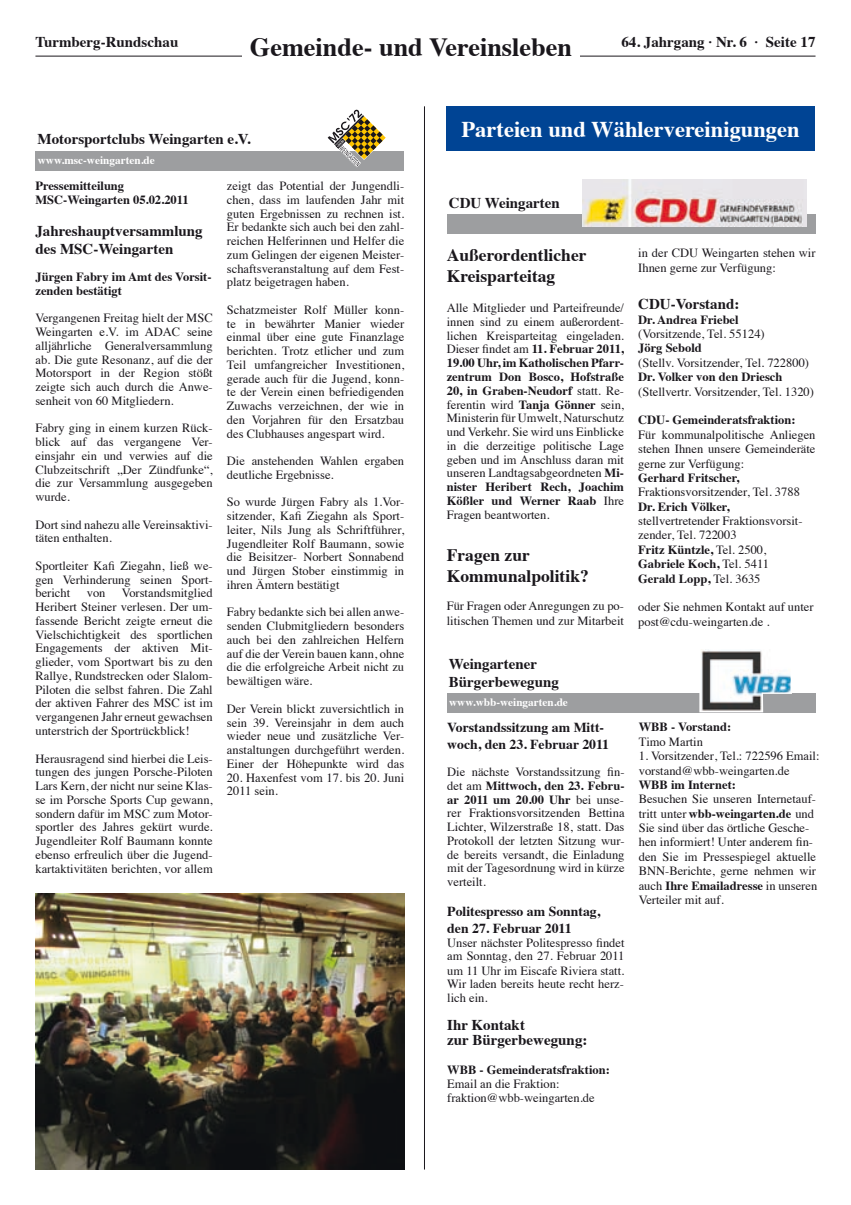
<style>
.page{position:relative;width:851px;height:1205px;background:#fff}
.page>*{position:absolute;margin:0;border:0;box-sizing:border-box;transform-origin:0 0}
.t1{font:700 26.25px "Times";color:#1a171c}
.t2{font:700 22.5px "Times";color:#fff}
.t3{font:700 17.5px/21px "Times";color:#1a171c}
.t4{font:700 15px/18px "Times";color:#1a171c}
.t5{font:700 13.75px/16.5px "Times";color:#1a171c}
.t6{font:12.5px/13.8px "Times";color:#1a171c;text-align:justify}
.t7{font:700 12.5px/13.8px "Times";color:#1a171c}
.t8{font:700 11.25px "Times";color:#fff}
.s1{font-weight:700}
</style>
<div class="page">
<hr style="left:35px;top:56px;width:780px;height:1px;background:#1a171c">
<hr style="left:424px;top:106px;width:1px;height:1063px;background:#1a171c">
<div style="left:242px;top:36px;width:337px;height:44px;background:#fff"></div>
<div style="left:35px;top:151px;width:369px;height:19px;background:#9d9ea0"></div>
<svg style="left:327px;top:109px;width:59px;height:58px"></svg>
<img style="left:35px;top:893px;width:369px;height:276px">
<div style="left:446px;top:215px;width:369px;height:19px;background:#9d9ea0"></div>
<img style="left:583px;top:180px;width:223px;height:47px">
<div style="left:446px;top:106px;width:368px;height:45px;background:#004494"></div>
<div style="left:446px;top:693px;width:369px;height:19px;background:#9d9ea0"></div>
<svg style="left:699px;top:649px;width:93px;height:63px"></svg>
<p class="t4" style="left:35px;top:31px;width:144px">Turmberg-Rundschau</p>
<h1 class="t1" style="left:250px;top:22px;width:323px">Gemeinde- und Vereinsleben</h1>
<p class="t4" style="left:621px;top:31px;width:196px">64. Jahrgang · Nr. 6 · Seite 17</p>
<p class="t4" style="left:38px;top:129px;width:214px">Motorsportclubs Weingarten e.V.</p>
<p class="t8" style="left:38px;top:149px;width:118px">www.msc-weingarten.de</p>
<p class="t7" style="left:35px;top:178px;width:155px">Pressemitteilung<br>MSC-Weingarten 05.02.2011</p>
<p class="t4" style="left:35px;top:220px;width:169px">Jahreshauptversammlung des MSC-Weingarten</p>
<p class="t7" style="left:35px;top:269px;width:178px">Jürgen Fabry im Amt des Vorsit&shy;zenden bestätigt</p>
<p class="t6" style="left:35px;top:310px;width:179px">Vergangenen Freitag hielt der MSC Weingarten e.V. im ADAC seine alljährliche Generalversammlung ab. Die gute Resonanz, auf die der Motorsport in der Region stößt zeigte sich auch durch die Anwe&shy;senheit von 60 Mitgliedern.</p>
<p class="t6" style="left:35px;top:420px;width:179px">Fabry ging in einem kurzen Rück&shy;blick auf das vergangene Ver&shy;einsjahr ein und verwies auf die Clubzeitschrift „Der Zündfunke“, die zur Versammlung ausgegeben wurde.</p>
<p class="t6" style="left:35px;top:516px;width:179px">Dort sind nahezu alle Vereinsaktivi&shy;täten enthalten.</p>
<p class="t6" style="left:35px;top:558px;width:179px">Sportleiter Kafi Ziegahn, ließ we&shy;gen Verhinderung seinen Sport&shy;bericht</p>
<p class="t6" style="left:227px;top:178px;width:179px">zeigt das Potential der Jungendli&shy;chen, dass im laufenden Jahr mit guten Ergebnissen zu rechnen ist.<br>Er bedankte sich auch bei den zahl&shy;reichen Helferinnen und Helfer die zum Gelingen der eigenen Meister&shy;schaftsveranstaltung auf dem Fest&shy;platz beigetragen haben.</p>
<p class="t6" style="left:227px;top:302px;width:179px">Schatzmeister Rolf Müller konn&shy;te in bewährter Manier wieder einmal über eine gute Finanzlage berichten. Trotz etlicher und zum Teil umfangreicher Investitionen, gerade auch für die Jugend, konn&shy;te der Verein einen befriedigenden Zuwachs verzeichnen, der wie in den Vorjahren für den Ersatzbau des Clubhauses angespart wird.</p>
<p class="t6" style="left:227px;top:453px;width:179px">Die anstehenden Wahlen ergaben deutliche Ergebnisse.</p>
<p class="t6" style="left:227px;top:494px;width:179px">So wurde Jürgen Fabry als 1.Vor&shy;sitzender, Kafi Ziegahn als Sport&shy;leiter, Nils Jung als Schriftführer, Jugendleiter Rolf Baumann, sowie die Beisitzer- Norbert Sonnabend und Jürgen Stober einstimmig in ihren Ämtern bestätigt</p>
<p class="t6" style="left:227px;top:604px;width:179px">Fabry bedankte sich bei allen anwe&shy;senden Clubmitgliedern besonders auch bei den zahlreichen Helfern auf die der Verein bauen kann, ohne die die erfolgreiche Arbeit nicht zu bewältigen wäre.</p>
<p class="t6" style="left:227px;top:700px;width:179px">Der Verein blickt zuversichtlich in sein 39. Vereinsjahr in dem auch wieder neue und zusätzliche Ver&shy;anstaltungen durchgeführt werden.<br>Einer der Höhepunkte wird das</p>
<p class="t6" style="left:227px;top:769px;width:179px">20. Haxenfest vom 17. bis 20. Juni<br>2011 sein.</p>
<p class="t6" style="left:35px;top:585px;width:179px;text-indent:86px">Vorstandsmitglied Heribert Steiner verlesen. Der um&shy;fassende Bericht zeigte erneut die Vielschichtigkeit des sportlichen Engagements der aktiven Mit&shy;glieder, vom Sportwart bis zu den Rallye, Rundstrecken oder Slalom-Piloten die selbst fahren. Die Zahl der aktiven Fahrer des MSC ist im vergangenen Jahr erneut gewachsen unterstrich der Sportrückblick!</p>
<p class="t6" style="left:35px;top:750px;width:179px">Herausragend sind hierbei die Leis&shy;tungen des jungen Porsche-Piloten Lars Kern, der nicht nur seine Klas&shy;se im Porsche Sports Cup gewann, sondern dafür im MSC zum Motor&shy;sportler des Jahres gekürt wurde.<br>Jugendleiter Rolf Baumann konnte ebenso erfreulich über die Jugend&shy;kartaktivitäten berichten, vor allem</p>
<p class="t6" style="left:87px;top:585px;width:20px">von</p>
<h2 class="t2" style="left:461px;top:108px;width:339px">Parteien und Wählervereinigungen</h2>
<p class="t4" style="left:449px;top:192px;width:112px">CDU Weingarten</p>
<h3 class="t3" style="left:446px;top:243px;width:141px">Außerordentlicher<br>Kreisparteitag</h3>
<p class="t6" style="left:446px;top:300px;width:179px">Alle Mitglieder und Parteifreunde/ innen sind zu einem außerordent&shy;lichen Kreisparteitag eingeladen.<br>Dieser findet am <span class="s1">11. Februar 2011, 19.00 Uhr, im Katholischen Pfarr&shy;zentrum Don Bosco, Hofstraße 20, in Graben-Neudorf</span> statt. Re&shy;ferentin wird <span class="s1">Tanja Gönner</span> sein, Ministerin für Umwelt, Naturschutz und Verkehr. Sie wird uns Einblicke in die derzeitige politische Lage geben und im Anschluss daran mit unseren Landtagsabgeordneten <span class="s1">Mi&shy;nister Heribert Rech, Joachim Kößler und Werner Raab</span> Ihre Fragen beantworten.</p>
<h3 class="t3" style="left:446px;top:542px;width:143px">Fragen zur<br>Kommunalpolitik?</h3>
<p class="t6" style="left:446px;top:598px;width:179px;line-height:14.4px">Für Fragen oder Anregungen zu po&shy;litischen Themen und zur Mitarbeit</p>
<p class="t4" style="left:449px;top:653px;width:111px">Weingartener<br>Bürgerbewegung</p>
<p class="t8" style="left:449px;top:691px;width:120px">www.wbb-weingarten.de</p>
<p class="t5" style="left:447px;top:718px;width:163px">Vorstandssitzung am Mitt&shy;woch, den 23. Februar 2011</p>
<p class="t6" style="left:447px;top:764px;width:179px">Die nächste Vorstandssitzung fin&shy;det am <span class="s1">Mittwoch, den 23. Febru&shy;ar 2011 um 20.00 Uhr</span> bei unse&shy;rer Fraktionsvorsitzenden Bettina Lichter, Wilzerstraße 18, statt. Das Protokoll der letzten Sitzung wur&shy;de bereits versandt, die Einladung mit der Tagesordnung wird in kürze verteilt.</p>
<p class="t5" style="left:447px;top:902px;width:154px">Politespresso am Sonntag, den 27. Februar 2011</p>
<p class="t6" style="left:447px;top:934px;width:179px">Unser nächster Politespresso findet am Sonntag, den 27. Februar 2011 um 11 Uhr im Eiscafe Riviera statt.<br>Wir laden bereits heute recht herz&shy;lich ein.</p>
<p class="t4" style="left:447px;top:1016px;width:142px;line-height:14.4px">Ihr Kontakt<br>zur Bürgerbewegung:</p>
<p class="t7" style="left:447px;top:1061px;width:164px">WBB - Gemeinderatsfraktion:</p>
<p class="t6" style="left:447px;top:1075px;width:149px;line-height:14.4px">Email an die Fraktion: fraktion@wbb-weingarten.de</p>
<p class="t6" style="left:638px;top:245px;width:179px;line-height:14.4px">in der CDU Weingarten stehen wir<br>Ihnen gerne zur Verfügung:</p>
<p class="t4" style="left:638px;top:294px;width:103px">CDU-Vorstand:</p>
<p class="t7" style="left:638px;top:311px;width:102px">Dr. Andrea Friebel</p>
<p class="t6" style="left:638px;top:326px;width:128px">(Vorsitzende, Tel. 55124)</p>
<p class="t7" style="left:638px;top:340px;width:65px">Jörg Sebold</p>
<p class="t6" style="left:638px;top:355px;width:172px">(Stellv. Vorsitzender, Tel. 722800)</p>
<p class="t7" style="left:638px;top:369px;width:146px">Dr. Volker von den Driesch</p>
<p class="t6" style="left:638px;top:383px;width:177px">(Stellvertr. Vorsitzender, Tel. 1320)</p>
<p class="t7" style="left:638px;top:412px;width:159px">CDU- Gemeinderatsfraktion:</p>
<p class="t6" style="left:638px;top:426px;width:179px;line-height:14.4px">Für kommunalpolitische Anliegen stehen Ihnen unsere Gemeinderäte gerne zur Verfügung:</p>
<p class="t7" style="left:638px;top:469px;width:102px">Gerhard Fritscher,</p>
<p class="t6" style="left:638px;top:484px;width:163px">Fraktionsvorsitzender, Tel. 3788</p>
<p class="t7" style="left:638px;top:498px;width:93px">Dr. Erich Völker,</p>
<p class="t6" style="left:638px;top:512px;width:166px;line-height:14.4px;text-align:left">stellvertretender Fraktionsvorsit&shy;zender, Tel. 722003<br><span class="s1">Fritz Küntzle,</span> Tel. 2500,<br><span class="s1">Gabriele Koch,</span> Tel. 5411<br><span class="s1">Gerald Lopp,</span> Tel. 3635</p>
<p class="t6" style="left:638px;top:599px;width:177px;line-height:14.4px">oder Sie nehmen Kontakt auf unter post@cdu-weingarten.de .</p>
<p class="t7" style="left:638px;top:719px;width:94px">WBB - Vorstand:</p>
<p class="t6" style="left:638px;top:733px;width:66px">Timo Martin</p>
<p class="t6" style="left:638px;top:748px;width:182px;line-height:14.4px">1. Vorsitzender, Tel.: 722596 Email: vorstand@wbb-weingarten.de</p>
<p class="t7" style="left:638px;top:776px;width:99px">WBB im Internet:</p>
<p class="t6" style="left:638px;top:790px;width:180px;line-height:14.4px;text-align:left">Besuchen Sie unseren Internetauf&shy;tritt unter <span class="s1">wbb-weingarten.de</span> und<br>Sie sind über das örtliche Gesche&shy;hen informiert! Unter anderem fin&shy;den Sie im Pressespiegel aktuelle<br>BNN-Berichte, gerne nehmen wir auch <span class="s1">Ihre Emailadresse</span> in unseren<br>Verteiler mit auf.</p>
</div>
